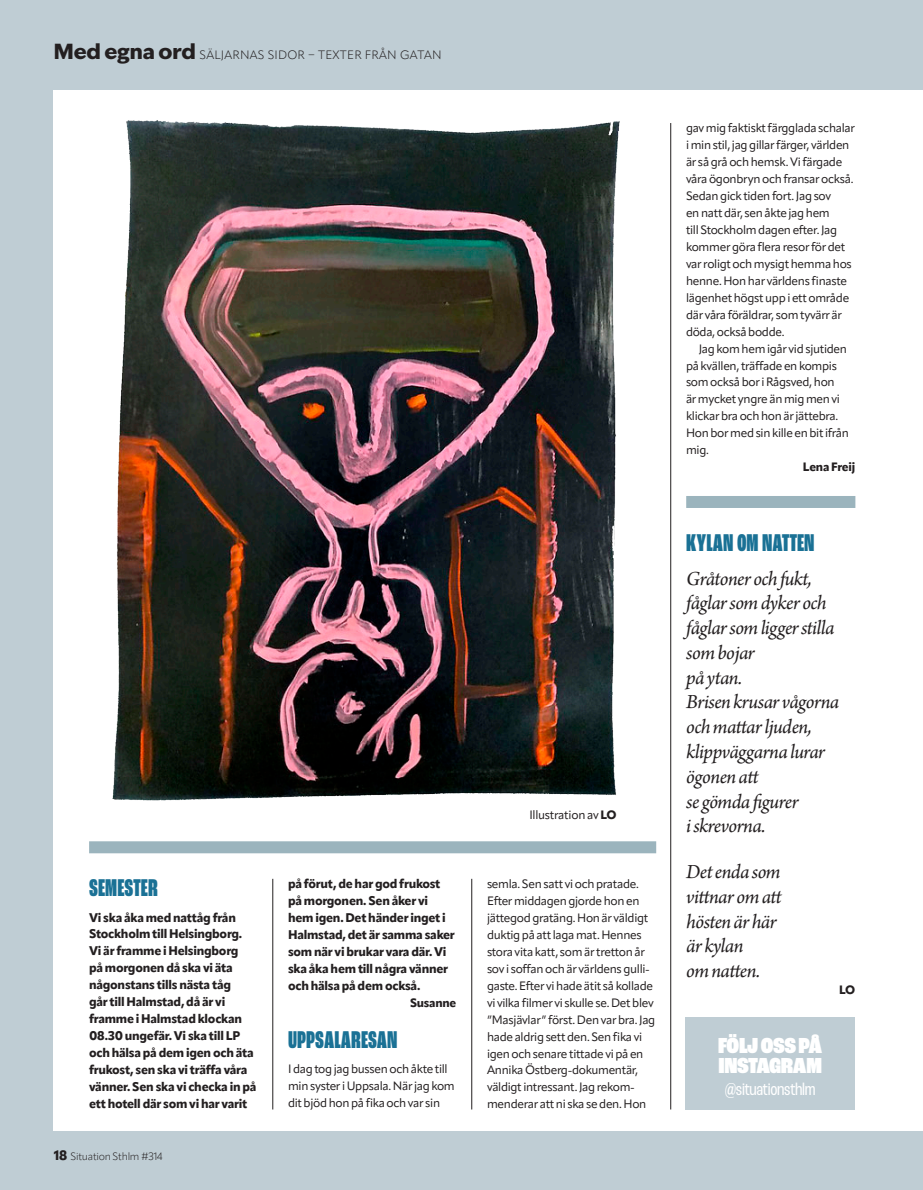
<style>
.page{position:relative;width:923px;height:1190px;background:#fff}
.page>*{position:absolute;margin:0;border:0;box-sizing:border-box;transform-origin:0 0}
.t1{font:800 extra-condensed 25.5px "Roc Grotesk";color:#1a7195}
.t2{font:900 condensed 22.8px/20.4px "Roc Grotesk";letter-spacing:-.015em;color:#fff}
.t3{font:italic 21px/24.8px "Arno Pro";letter-spacing:-.03em;color:#231f20}
.t4{font:condensed 18px "Roc Grotesk";letter-spacing:-.015em;color:#fff}
.t5{font:800 12.45px/17px "Apparat";letter-spacing:-.02em;color:#231f20}
.t6{font:12px/17px "Apparat";letter-spacing:-.025em;color:#231f20}
.t7{font:300 12px "Apparat";letter-spacing:.02em;color:#231f20}
.t8{font:800 12px "Apparat";letter-spacing:-.02em;color:#231f20}
.t9{font:300 10.5px "Apparat";letter-spacing:-.02em;color:#231f20}
.s1{font-family:"Ivy Epic";font-weight:800;font-size:21px}
.s2{font-weight:800;font-size:13.5px}
.s3{font-weight:800}
</style>
<div class="page">
<div style="left:0;top:0;width:922px;height:1190px;background:#bfcdd4"></div>
<div style="left:54px;top:90px;width:868px;height:1041px;background:#fff"></div>
<div style="left:685px;top:1017px;width:169px;height:92px;background:#bfcdd4"></div>
<div style="left:89px;top:841px;width:567px;height:12px;background:#9bb4bd"></div>
<div style="left:686px;top:496px;width:169px;height:12px;background:#9bb4bd"></div>
<hr style="left:670px;top:123px;width:1px;height:986px;background:#231f20">
<hr style="left:471px;top:879px;width:1px;height:230px;background:#231f20">
<hr style="left:272px;top:879px;width:1px;height:230px;background:#231f20">
<img style="left:112px;top:120px;width:508px;height:681px">
<p class="t7" style="left:54px;top:48px;width:389px"><span class="s1">Med egna ord</span> SÄLJARNAS SIDOR – TEXTER FRÅN GATAN</p>
<h1 class="t1" style="left:89px;top:873px;width:70px">SEMESTER</h1>
<p class="t5" style="left:89px;top:909px;width:169px">Vi ska åka med nattåg från<br>Stockholm till Helsingborg.<br>Vi är framme i Helsingborg<br>på morgonen då ska vi äta någonstans tills nästa tåg<br>går till Halmstad, då är vi framme i Halmstad klockan<br>08.30 ungefär. Vi ska till LP och hälsa på dem igen och äta frukost, sen ska vi träffa våra vänner. Sen ska vi checka in på ett hotell där som vi har varit</p>
<p class="t9" style="left:54px;top:1150px;width:110px"><span class="s2">18</span> Situation Sthlm #314</p>
<p class="t5" style="left:288px;top:875px;width:168px">på förut, de har god frukost på morgonen. Sen åker vi hem igen. Det händer inget i<br>Halmstad, det är samma saker som när vi brukar vara där. Vi ska åka hem till några vänner och hälsa på dem också.</p>
<p class="t8" style="left:410px;top:995px;width:48px">Susanne</p>
<h1 class="t1" style="left:288px;top:1025px;width:111px">UPPSALARESAN</h1>
<p class="t6" style="left:288px;top:1061px;width:168px">I dag tog jag bussen och åkte till min syster i Uppsala. När jag kom dit bjöd hon på fika och var sin</p>
<p class="t6" style="left:529px;top:806px;width:89px">Illustration av <span class="s3">LO</span></p>
<p class="t6" style="left:487px;top:875px;width:170px">semla. Sen satt vi och pratade.<br>Efter middagen gjorde hon en jättegod gratäng. Hon är väldigt duktig på att laga mat. Hennes stora vita katt, som är tretton år sov i soffan och är världens gulli&shy;gaste. Efter vi hade ätit så kollade vi vilka filmer vi skulle se. Det blev ”Masjävlar” först. Den var bra. Jag hade aldrig sett den. Sen fika vi igen och senare tittade vi på en<br>Annika Östberg-dokumentär, väldigt intressant. Jag rekom&shy;menderar att ni ska se den. Hon</p>
<p class="t6" style="left:685px;top:119px;width:170px">gav mig faktiskt färgglada schalar i min stil, jag gillar färger, världen är så grå och hemsk. Vi färgade våra ögonbryn och fransar också.<br>Sedan gick tiden fort. Jag sov<br>en natt där, sen åkte jag hem<br>till Stockholm dagen efter. Jag kommer göra flera resor för det var roligt och mysigt hemma hos henne. Hon har världens finaste lägenhet högst upp i ett område där våra föräldrar, som tyvärr är döda, också bodde.</p>
<p class="t6" style="left:685px;top:340px;width:164px;text-indent:13px">Jag kom hem igår vid sjutiden på kvällen, träffade en kompis som också bor i Rågsved, hon<br>är mycket yngre än mig men vi klickar bra och hon är jättebra.<br>Hon bor med sin kille en bit ifrån mig.</p>
<p class="t8" style="left:802px;top:460px;width:54px">Lena Freij</p>
<h1 class="t1" style="left:686px;top:528px;width:130px">KYLAN OM NATTEN</h1>
<h3 class="t3" style="left:686px;top:567px;width:155px">Gråtoner och fukt, fåglar som dyker och fåglar som ligger stilla som bojar<br>på ytan.<br>Brisen krusar vågorna och mattar ljuden, klippväggarna lurar ögonen att<br>se gömda figurer<br>i skrevorna.</h3>
<h3 class="t3" style="left:686px;top:860px;width:98px">Det enda som vittnar om att hösten är här är kylan<br>om natten.</h3>
<h2 class="t2" style="left:717px;top:1036px;width:106px">FÖLJ OSS PÅ<br>INSTAGRAM</h2>
<h3 class="t4" style="left:724px;top:1079px;width:92px">@situationsthlm</h3>
<p class="t8" style="left:838px;top:982px;width:18px">LO</p>
</div>
